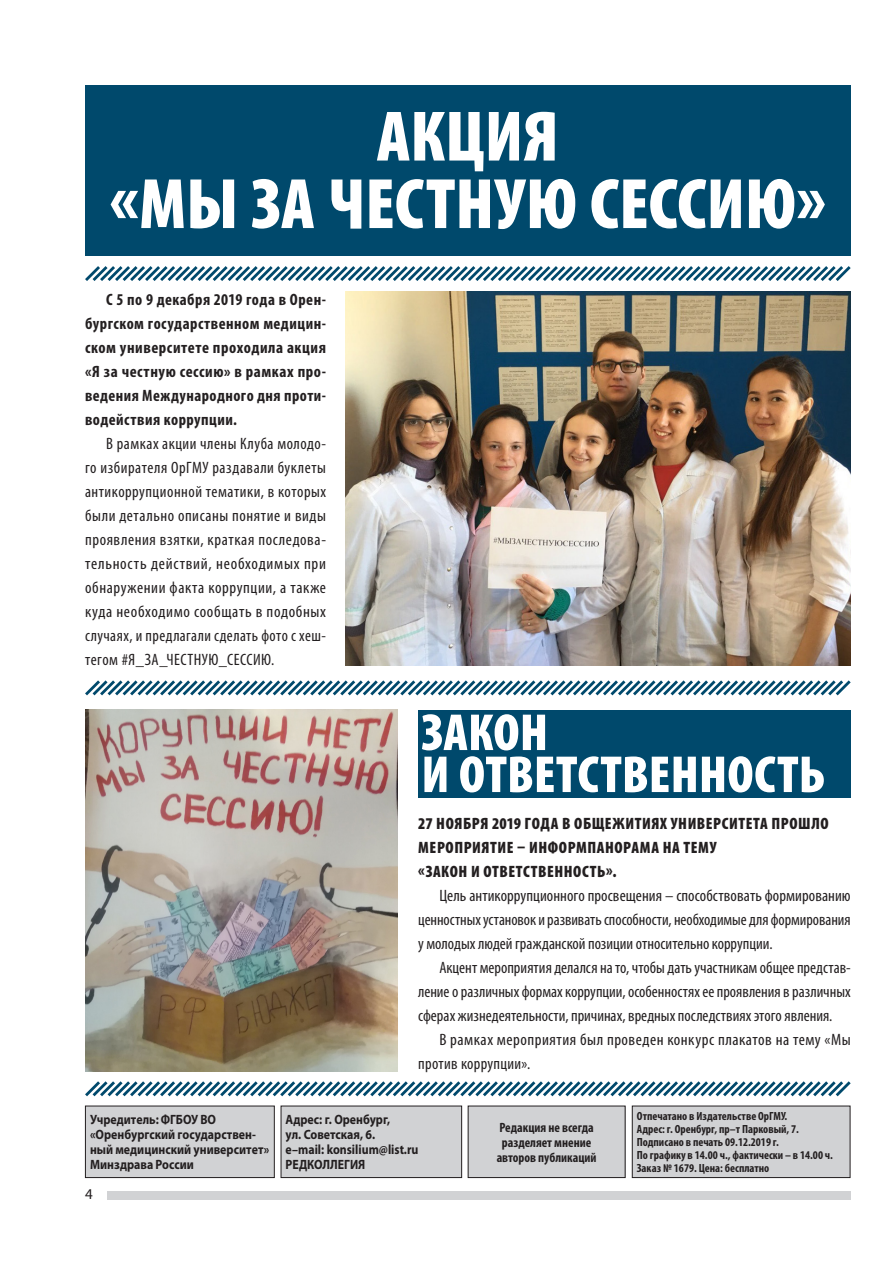
<style>
.page{position:relative;width:893px;height:1263px;background:#fff}
.page>*{position:absolute;margin:0;border:0;box-sizing:border-box;transform-origin:0 0}
.Статья_начало{font:900 condensed 72px "Myriad Pro";color:#fff}
.Статья_начало-2{font:900 condensed 52.5px/42px "Myriad Pro";letter-spacing:.005em;color:#fff}
.Статья{font:condensed 16.5px/24px "Myriad Pro";letter-spacing:.02em;color:#231f20;text-align:justify}
.Статья-2{font:700 condensed 16.5px/24px "Myriad Pro";letter-spacing:.03em;color:#231f20;text-align:justify}
.Статья-3{font:900 condensed 16.5px/24px "Myriad Pro";letter-spacing:.035em;color:#231f20}
.t1{font:15px "Myriad Pro";color:#231f20}
.t2{font:700 13.5px/15px "Myriad Pro";color:#231f20;scale:.88 1}
.t3{font:700 condensed 13.5px/15px "Myriad Pro";color:#231f20}
.t4{font:700 condensed 11.85px "Myriad Pro";color:#231f20}
</style>
<div class="page">
<div style="left:107px;top:1191px;width:743px;height:9px;background:#d1d2d4"></div>
<div style="left:85px;top:1106px;width:189px;height:71px;background:#d1d2d4"></div>
<div style="left:85px;top:1106px;width:190px;height:72px;border:1px solid #231f20"></div>
<div style="left:281px;top:1106px;width:181px;height:71px;background:#d1d2d4"></div>
<div style="left:281px;top:1106px;width:181px;height:72px;border:1px solid #231f20"></div>
<div style="left:468px;top:1106px;width:157px;height:71px;background:#d1d2d4"></div>
<div style="left:468px;top:1106px;width:157px;height:72px;border:1px solid #231f20"></div>
<div style="left:632px;top:1106px;width:218px;height:71px;background:#d1d2d4"></div>
<div style="left:632px;top:1106px;width:218px;height:72px;border:1px solid #231f20"></div>
<div style="left:418px;top:710px;width:432px;height:87px;background:#00496c"></div>
<div style="left:85px;top:85px;width:765px;height:171px;background:#00496c"></div>
<img style="left:85px;top:710px;width:312px;height:362px">
<img style="left:346px;top:291px;width:505px;height:374px">
<svg style="left:85px;top:266px;width:766px;height:15px"></svg>
<svg style="left:85px;top:680px;width:766px;height:16px"></svg>
<svg style="left:85px;top:1081px;width:766px;height:16px"></svg>
<p class="Статья_начало" style="left:377px;top:90px;width:184px">АКЦИЯ</p>
<p class="Статья_начало" style="left:110px;top:158px;width:717px">«МЫ ЗА ЧЕСТНУЮ СЕССИЮ»</p>
<p class="Статья-2" style="left:85px;top:287px;width:243px;text-indent:21px">С 5 по 9 декабря 2019 года в Орен&shy;бургском государственном медицин&shy;ском университете проходила акция «Я за честную сессию» в рамках про&shy;ведения Международного дня проти&shy;водействия коррупции.</p>
<p class="Статья" style="left:85px;top:432px;width:243px;text-indent:21px">В рамках акции члены Клуба молодо&shy;го избирателя ОрГМУ раздавали буклеты антикоррупционной тематики, в которых были детально описаны понятие и виды проявления взятки, краткая последова&shy;тельность действий, необходимых при обнаружении факта коррупции, а также куда необходимо сообщать в подобных случаях, и предлагали сделать фото с хеш&shy;тегом #Я_ЗА_ЧЕСТНУЮ_СЕССИЮ.</p>
<p class="Статья_начало-2" style="left:421px;top:710px;width:405px">ЗАКОН<br>И ОТВЕТСТВЕННОСТЬ</p>
<p class="Статья-3" style="left:418px;top:811px;width:412px">27 НОЯБРЯ 2019 ГОДА В ОБЩЕЖИТИЯХ УНИВЕРСИТЕТА ПРОШЛО<br>МЕРОПРИЯТИЕ – ИНФОРМПАНОРАМА НА ТЕМУ<br>«ЗАКОН И ОТВЕТСТВЕННОСТЬ».</p>
<p class="Статья" style="left:418px;top:883px;width:434px;text-indent:21px">Цель антикоррупционного просвещения – способствовать формированию ценностных установок и развивать способности, необходимые для формирования у молодых людей гражданской позиции относительно коррупции.</p>
<p class="Статья" style="left:418px;top:955px;width:434px;text-indent:21px">Акцент мероприятия делался на то, чтобы дать участникам общее представ&shy;ление о различных формах коррупции, особенностях ее проявления в различных сферах жизнедеятельности, причинах, вредных последствиях этого явления.</p>
<p class="Статья" style="left:418px;top:1027px;width:434px;text-indent:21px">В рамках мероприятия был проведен конкурс плакатов на тему «Мы против коррупции».</p>
<p class="t2" style="left:90px;top:1112px;width:205px">Учредитель: ФГБОУ ВО «Оренбургский государствен&shy;ный медицинский университет»<br>Минздрава России</p>
<p class="t2" style="left:286px;top:1112px;width:120px">Адрес: г. Оренбург, ул. Советская, 6.</p>
<p class="t2" style="left:286px;top:1142px;width:152px">e–mail: konsilium@list.ru</p>
<p class="t2" style="left:286px;top:1157px;width:92px">РЕДКОЛЛЕГИЯ</p>
<p class="t1" style="left:85px;top:1185px;width:9px">4</p>
<p class="t3" style="left:499px;top:1119px;width:96px">Редакция не всегда разделяет мнение</p>
<p class="t3" style="left:497px;top:1149px;width:101px">авторов публикаций</p>
<p class="t4" style="left:637px;top:1109px;width:152px">Отпечатано в Издательстве ОрГМУ.</p>
<p class="t4" style="left:637px;top:1122px;width:164px">Адрес: г. Оренбург, пр–т Парковый, 7.</p>
<p class="t4" style="left:637px;top:1135px;width:144px">Подписано в печать 09.12.2019 г.</p>
<p class="t4" style="left:637px;top:1148px;width:198px">По графику в 14.00 ч., фактически – в 14.00 ч.</p>
<p class="t4" style="left:637px;top:1161px;width:134px">Заказ № 1679. Цена: бесплатно</p>
</div>
